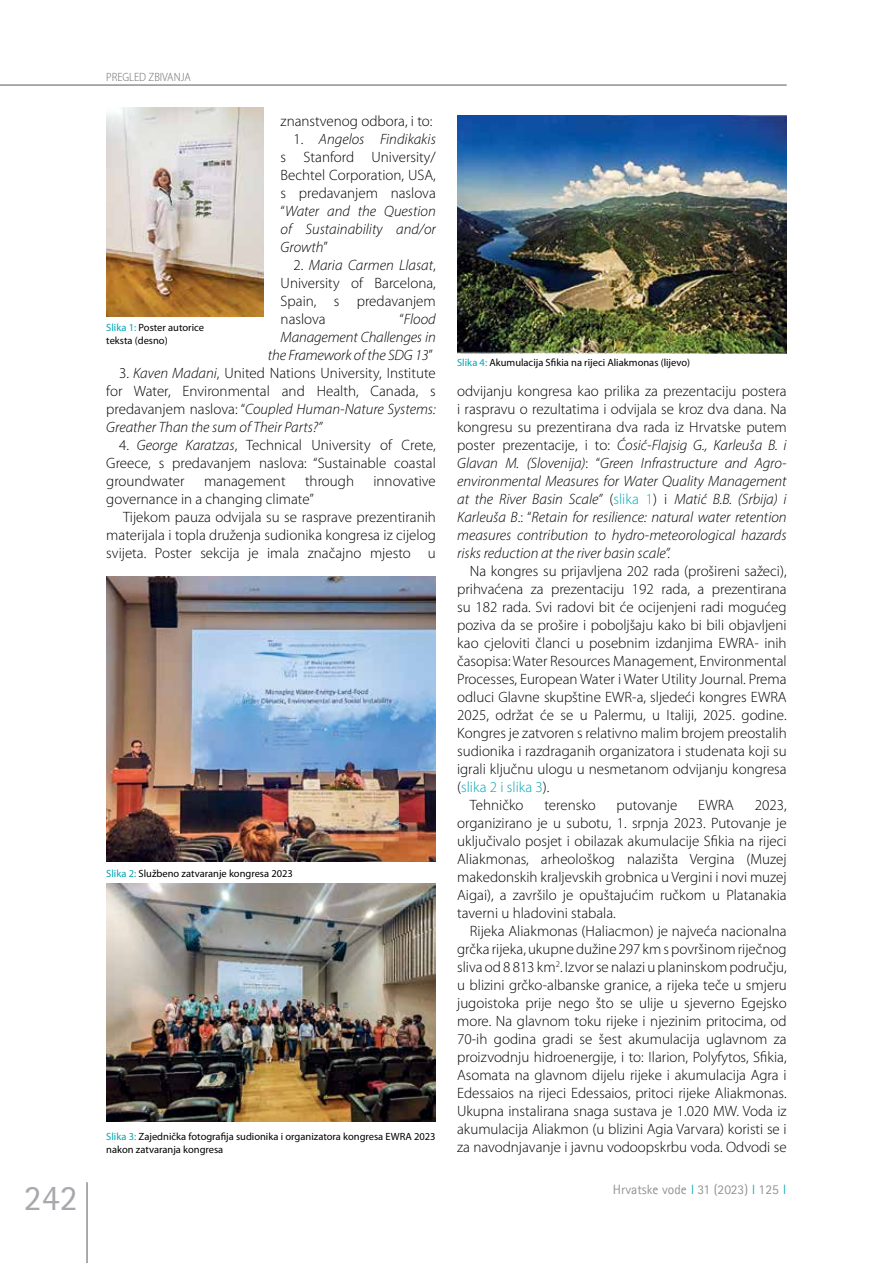
<style>
.page{position:relative;width:893px;height:1263px;background:#fff}
.page>*{position:absolute;margin:0;border:0;box-sizing:border-box;transform-origin:0 0}
.t1{font:36px "Agfa Rotis Sans Serif";color:#a7a9ac}
.t2{font:300 15px/18px "Myriad Pro";color:#000;text-align:justify}
.t3{font:italic 300 15px/18px "Myriad Pro";letter-spacing:-.005em;color:#000;text-align:right}
.t4{font:300 15px "Myriad Pro";color:#00a5b6}
.t5{font:13.5px "Agfa Rotis Sans Serif";color:#939598}
.t6{font:300 semi-condensed 12px "Myriad Pro";color:#6d6e71}
.t7{font:10.5px/12.6px "Myriad Pro";color:#000}
.s1{font-style:italic}
.s2{font-style:normal}
.s3{color:#00a5b6}
.s4{font-style:normal;color:#00a5b6}
.s5{color:#000}
.s6{font-family:"Source Sans Pro";font-weight:300;font-size:18px;color:#00a5b6}
</style>
<div class="page">
<hr style="left:87px;top:1182px;width:1px;height:81px;background:#58595b">
<hr style="left:0;top:85px;width:787px;height:1px;background:#58595b">
<img style="left:106px;top:107px;width:158px;height:210px">
<img style="left:106px;top:576px;width:330px;height:285px">
<img style="left:106px;top:884px;width:330px;height:238px">
<img style="left:457px;top:115px;width:330px;height:238px">
<p class="t6" style="left:106px;top:69px;width:86px">PREGLED ZBIVANJA</p>
<p class="t2" style="left:281px;top:112px;width:153px">znanstvenog odbora, i to:</p>
<p class="t2" style="left:281px;top:130px;width:157px;text-indent:13px">1. <span class="s1">Angelos Findikakis </span>s Stanford University/ Bechtel Corporation, USA, s predavanjem naslova “<span class="s1">Water and the Question of Sustainability and/or Growth</span>”</p>
<p class="t2" style="left:281px;top:256px;width:157px;text-indent:13px">2. <span class="s1">Maria Carmen Llasat</span>, University of Barcelona, Spain, s predavanjem naslova</p>
<p class="t3" style="left:268px;top:310px;width:169px"><span class="s2">“</span>Flood<br>Management Challenges in the Framework of the SDG 13<span class="s2">”</span></p>
<p class="t2" style="left:106px;top:364px;width:331px;text-indent:13px">3. <span class="s1">Kaven Madani</span>, United Nations University, Institute for Water, Environmental and Health, Canada, s predavanjem naslova: “<span class="s1">Coupled Human-Nature Systems:<br>Greather Than the sum of Their Parts?”</span></p>
<p class="t2" style="left:106px;top:436px;width:331px;text-indent:13px">4. <span class="s1">George Karatzas</span>, Technical University of Crete, Greece, s predavanjem naslova: “Sustainable coastal groundwater</p>
<p class="t7" style="left:106px;top:321px;width:99px"><span class="s3">Slika 1:</span> Poster autorice teksta (desno)</p>
<p class="t2" style="left:204px;top:472px;width:83px">management</p>
<p class="t2" style="left:305px;top:472px;width:51px">through</p>
<p class="t2" style="left:373px;top:472px;width:64px">innovative</p>
<p class="t2" style="left:106px;top:490px;width:209px">governance in a changing climate”</p>
<p class="t2" style="left:123px;top:508px;width:314px">Tijekom pauza odvijala su se rasprave prezentiranih</p>
<p class="t2" style="left:106px;top:526px;width:331px">materijala i topla druženja sudionika kongresa iz cijelog</p>
<p class="t2" style="left:106px;top:544px;width:331px">svijeta. Poster sekcija je imala značajno mjesto u</p>
<p class="t7" style="left:106px;top:867px;width:188px"><span class="s3">Slika 2:</span> Službeno zatvaranje kongresa 2023</p>
<p class="t7" style="left:106px;top:1130px;width:331px"><span class="s3">Slika 3:</span> Zajednička fotografija sudionika i organizatora kongresa EWRA 2023 nakon zatvaranja kongresa</p>
<p class="t7" style="left:457px;top:356px;width:234px"><span class="s3">Slika 4:</span> Akumulacija Sfikia na rijeci Aliakmonas (lijevo)</p>
<p class="t3" style="left:457px;top:382px;width:331px;text-align:justify"><span class="s2">odvijanju kongresa kao prilika za prezentaciju postera i raspravu o rezultatima i odvijala se kroz dva dana. Na kongresu su prezentirana dva rada iz Hrvatske putem poster prezentacije, i to:</span> Ćosić-Flajsig G., Karleuša B. i Glavan M. (Slovenija)<span class="s2">: “</span>Green Infrastructure and Agro&shy;environmental Measures for Water Quality Management at the River Basin Scale” <span class="s2">(</span><span class="s4">slika 1</span><span class="s2">) i</span> Matić B.B. (Srbija) i Karleuša B<span class="s2">.: “</span>Retain for resilience: natural water retention measures contribution to hydro-meteorological hazards risks reduction at the river basin scale”.</p>
<p class="t2" style="left:470px;top:562px;width:318px">Na kongres su prijavljena 202 rada (prošireni sažeci),</p>
<p class="t2" style="left:457px;top:580px;width:331px">prihvaćena za prezentaciju 192 rada, a prezentirana</p>
<p class="t2" style="left:457px;top:598px;width:331px">su 182 rada. Svi radovi bit će ocijenjeni radi mogućeg</p>
<p class="t2" style="left:457px;top:616px;width:331px">poziva da se prošire i poboljšaju kako bi bili objavljeni</p>
<p class="t2" style="left:457px;top:634px;width:331px">kao cjeloviti članci u posebnim izdanjima EWRA- inih</p>
<p class="t2" style="left:457px;top:652px;width:331px">časopisa: Water Resources Management, Environmental</p>
<p class="t2" style="left:457px;top:670px;width:331px">Processes, European Water i Water Utility Journal. Prema</p>
<p class="t2" style="left:457px;top:688px;width:331px">odluci Glavne skupštine EWR-a, sljedeći kongres EWRA</p>
<p class="t2" style="left:457px;top:706px;width:331px">2025, održat će se u Palermu, u Italiji, 2025. godine.</p>
<p class="t2" style="left:457px;top:724px;width:331px">Kongres je zatvoren s relativno malim brojem preostalih</p>
<p class="t2" style="left:457px;top:742px;width:331px">sudionika i razdraganih organizatora i studenata koji su</p>
<p class="t2" style="left:457px;top:760px;width:331px">igrali ključnu ulogu u nesmetanom odvijanju kongresa</p>
<p class="t4" style="left:457px;top:778px;width:94px"><span class="s5">(</span>slika 2 i slika 3<span class="s5">).</span></p>
<p class="t2" style="left:470px;top:796px;width:55px">Tehničko</p>
<p class="t2" style="left:544px;top:796px;width:53px">terensko</p>
<p class="t2" style="left:617px;top:796px;width:62px">putovanje</p>
<p class="t2" style="left:698px;top:796px;width:37px">EWRA</p>
<p class="t2" style="left:457px;top:796px;width:331px;text-indent:298px">2023, organizirano je u subotu, 1. srpnja 2023. Putovanje je uključivalo posjet i obilazak akumulacije Sfikia na rijeci Aliakmonas, arheološkog nalazišta Vergina (Muzej makedonskih kraljevskih grobnica u Vergini i novi muzej Aigai), a završilo je opuštajućim ručkom u Platanakia taverni u hladovini stabala.</p>
<p class="t2" style="left:457px;top:922px;width:331px;text-indent:13px">Rijeka Aliakmonas (Haliacmon) je najveća nacionalna grčka rijeka, ukupne dužine 297 km s površinom riječnog sliva od 8 813 km<sup>2</sup>. Izvor se nalazi u planinskom području, u blizini grčko-albanske granice, a rijeka teče u smjeru jugoistoka prije nego što se ulije u sjeverno Egejsko more. Na glavnom toku rijeke i njezinim pritocima, od 70-ih godina gradi se šest akumulacija uglavnom za proizvodnju hidroenergije, i to: Ilarion, Polyfytos, Sfikia, Asomata na glavnom dijelu rijeke i akumulacija Agra i Edessaios na rijeci Edessaios, pritoci rijeke Aliakmonas.<br>Ukupna instalirana snaga sustava je 1.020 MW. Voda iz akumulacija Aliakmon (u blizini Agia Varvara) koristi se i za navodnjavanje i javnu vodoopskrbu voda. Odvodi se</p>
<h1 class="t1" style="left:24px;top:1177px;width:55px">242</h1>
<p class="t5" style="left:613px;top:1182px;width:175px">Hrvatske vode <span class="s6">I</span> 31 (2023) <span class="s6">I</span> 125 <span class="s6">I</span></p>
</div>
